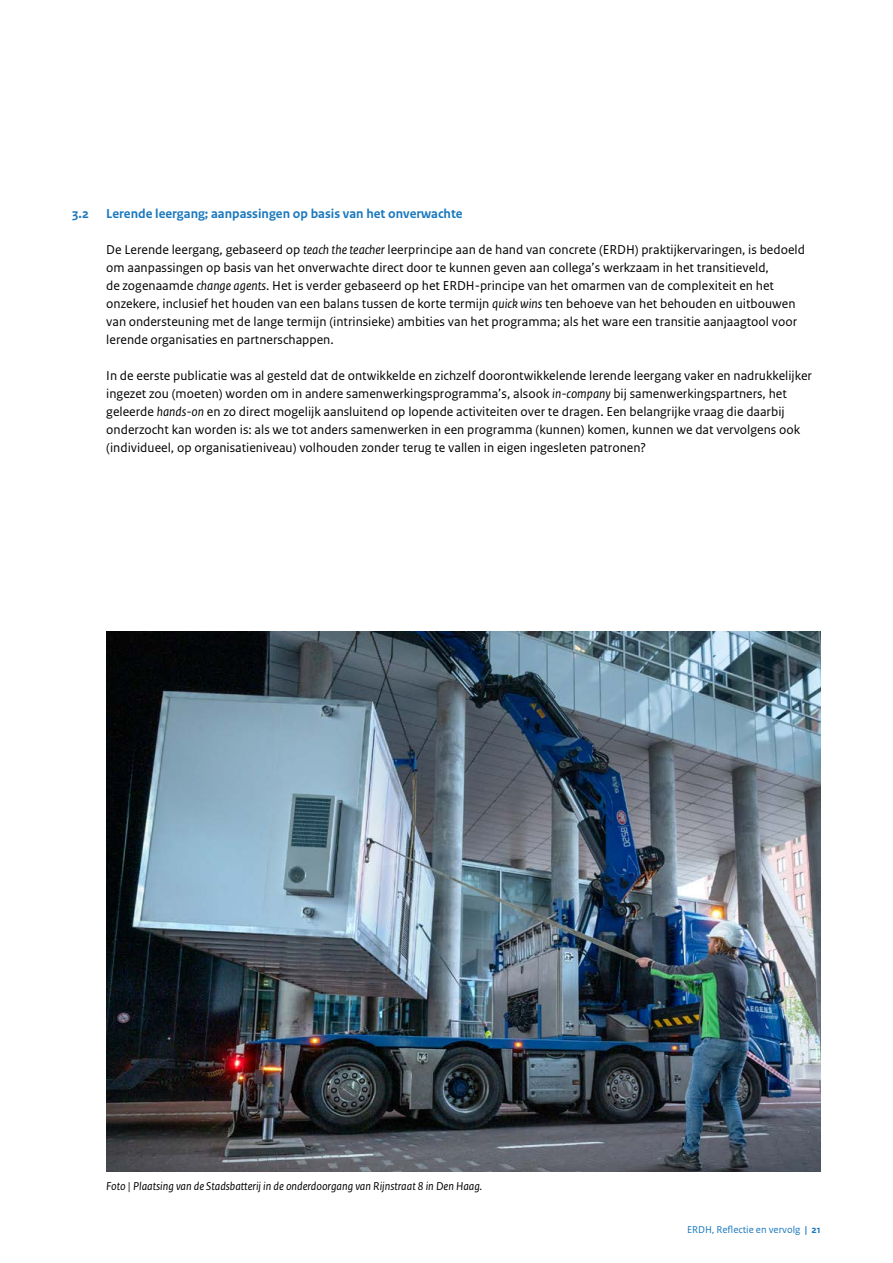
<style>
.page{position:relative;width:893px;height:1263px;background:#fff}
.page>*{position:absolute;margin:0;border:0;box-sizing:border-box;transform-origin:0 0}
.P_RVB_Broodtekst_Sans{font:13.5px/18px "Rijksoverheid Sans Text";color:#000}
.H3_RVB_Tussenkop_BLAUW_Sans{font:13.5px "Rijksoverheid Sans Text Bold 2";color:#1a78be}
.t1{font:italic 12px "Rijksoverheid Sans Text";color:#000}
.t2{font:10.5px "Rijksoverheid Sans Text";color:#1a78be}
.s1{font-style:italic}
.s2{font-family:"Rijksoverheid Sans Text Bold 2"}
</style>
<div class="page">
<img style="left:106px;top:631px;width:715px;height:541px">
<h3 class="H3_RVB_Tussenkop_BLAUW_Sans" style="left:72px;top:206px;width:18px">3.2</h3>
<h3 class="H3_RVB_Tussenkop_BLAUW_Sans" style="left:106px;top:206px;width:358px">Lerende leergang; aanpassingen op basis van het onverwachte</h3>
<p class="P_RVB_Broodtekst_Sans" style="left:106px;top:241px;width:700px">De Lerende leergang, gebaseerd op <span class="s1">teach the teacher</span> leerprincipe aan de hand van concrete (ERDH) praktijkervaringen, is bedoeld om aanpassingen op basis van het onverwachte direct door te kunnen geven aan collega’s werkzaam in het transitieveld,<br>de zogenaamde <span class="s1">change agents</span>. Het is verder gebaseerd op het ERDH-principe van het omarmen van de complexiteit en het onzekere, inclusief het houden van een balans tussen de korte termijn <span class="s1">quick wins</span> ten behoeve van het behouden en uitbouwen van ondersteuning met de lange termijn (intrinsieke) ambities van het programma; als het ware een transitie aanjaagtool voor lerende organisaties en partnerschappen.</p>
<p class="P_RVB_Broodtekst_Sans" style="left:106px;top:367px;width:707px">In de eerste publicatie was al gesteld dat de ontwikkelde en zichzelf doorontwikkelende lerende leergang vaker en nadrukkelijker ingezet zou (moeten) worden om in andere samenwerkingsprogramma’s, alsook <span class="s1">in-company</span> bij samenwerkingspartners, het geleerde <span class="s1">hands-on</span> en zo direct mogelijk aansluitend op lopende activiteiten over te dragen. Een belangrijke vraag die daarbij onderzocht kan worden is: als we tot anders samenwerken in een programma (kunnen) komen, kunnen we dat vervolgens ook (individueel, op organisatieniveau) volhouden zonder terug te vallen in eigen ingesleten patronen?</p>
<p class="t1" style="left:106px;top:1179px;width:378px">Foto | Plaatsing van de Stadsbatterij in de onderdoorgang van Rijnstraat 8 in Den Haag.</p>
<p class="t2" style="left:687px;top:1224px;width:135px">ERDH, Reflectie en vervolg <span class="s2">| 21</span></p>
</div>
